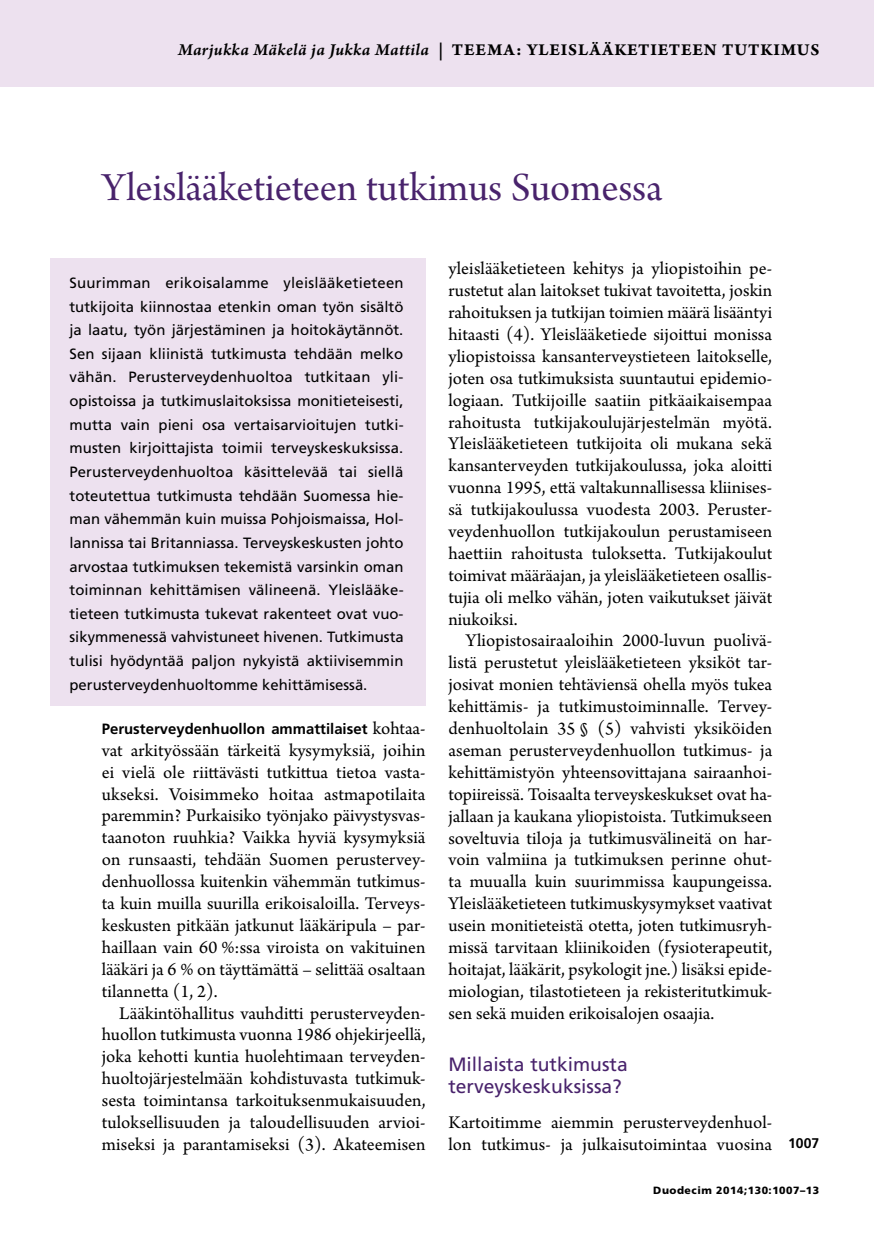
<style>
.page{position:relative;width:874px;height:1241px;background:#fff}
.page>*{position:absolute;margin:0;border:0;box-sizing:border-box;transform-origin:0 0}
.t1{font:42px "Arno Pro Subhead";color:#49236c}
.t2{font:19.25px/21.9px "Frutiger LT Std";color:#49236c}
.t3{font:18.9px/21.9px "Arno Pro";color:#000;text-align:justify}
.t4{font:17.5px "Arno Pro Bold Sm Text";letter-spacing:.05em;color:#000}
.t5{font:14.88px/23.6px "Frutiger LT Std";color:#000;text-align:justify}
.t6{font:700 14.88px "Frutiger LT Std";color:#000}
.t7{font:700 14px "Frutiger LT Std";color:#000}
.t8{font:900 10.5px "Frutiger LT Std";letter-spacing:.05em;color:#000}
.s1{font-family:"Arno Pro Smbd Italic Sm Text"}
.s2{font-family:"Arno Pro";font-weight:400;font-size:18.9px}
</style>
<div class="page">
<div style="left:50px;top:258px;width:375px;height:447px;background:#ede1ef"></div>
<div style="left:0;top:0;width:873px;height:87px;background:#ede1ef"></div>
<p class="t4" style="left:178px;top:39px;width:642px"><span class="s1">Marjukka Mäkelä ja Jukka Mattila</span> | TEEMA: YLEISLÄÄKETIETEEN TUTKIMUS</p>
<h1 class="t1" style="left:102px;top:164px;width:562px">Yleislääketieteen tutkimus Suomessa</h1>
<p class="t5" style="left:69px;top:271px;width:335px">Suurimman erikoisalamme yleislääketieteen tutkijoita kiinnostaa etenkin oman työn sisältö ja laatu, työn järjestäminen ja hoitokäytännöt.<br>Sen sijaan kliinistä tutkimusta tehdään melko vähän. Perusterveydenhuoltoa tutkitaan yli‑ opistoissa ja tutkimuslaitoksissa monitieteisesti, mutta vain pieni osa vertaisarvioitujen tutki‑ musten kirjoittajista toimii terveyskeskuksissa.<br>Perusterveydenhuoltoa käsittelevää tai siellä toteutettua tutkimusta tehdään Suomessa hie‑ man vähemmän kuin muissa Pohjoismaissa, Hol‑ lannissa tai Britanniassa. Terveyskeskusten johto arvostaa tutkimuksen tekemistä varsinkin oman toiminnan kehittämisen välineenä. Yleislääke‑ tieteen tutkimusta tukevat rakenteet ovat vuo‑ sikymmenessä vahvistuneet hivenen. Tutkimusta tulisi hyödyntää paljon nykyistä aktiivisemmin perusterveydenhuoltomme kehittämisessä.</p>
<p class="t6" style="left:102px;top:719px;width:325px">Perusterveydenhuollon ammattilaiset <span class="s2">kohtaa-</span></p>
<p class="t3" style="left:102px;top:740px;width:325px">vat arkityössään tärkeitä kysymyksiä, joihin ei vielä ole riittävästi tutkittua tietoa vasta&shy;ukseksi. Voisimmeko hoitaa astmapotilaita paremmin? Purkaisiko työnjako päivystysvas&shy;taanoton ruuhkia? Vaikka hyviä kysymyksiä on runsaasti, tehdään Suomen perustervey&shy;denhuollossa kuitenkin vähemmän tutkimus&shy;ta kuin muilla suurilla erikoisaloilla. Terveys&shy;keskusten pitkään jatkunut lääkäripula – par&shy;haillaan vain 60 %:ssa viroista on vakituinen lääkäri ja 6 % on täyttämättä – selittää osaltaan tilannetta (1, 2).</p>
<p class="t3" style="left:102px;top:1002px;width:325px;text-indent:17px">Lääkintöhallitus vauhditti perusterveyden&shy;huollon tutkimusta vuonna 1986 ohjekirjeellä, joka kehotti kuntia huolehtimaan terveyden&shy;huoltojärjestelmään kohdistuvasta tutkimuk&shy;sesta toimintansa tarkoituksenmukaisuuden, tuloksellisuuden ja taloudellisuuden arvioi&shy;miseksi ja parantamiseksi (3). Akateemisen</p>
<p class="t3" style="left:448px;top:258px;width:325px">yleislääketieteen kehitys ja yliopistoihin pe&shy;rustetut alan laitokset tukivat tavoitetta, joskin rahoituksen ja tutkijan toimien määrä lisääntyi hitaasti (4). Yleislääketiede sijoittui monissa yliopistoissa kansanterveystieteen laitokselle, joten osa tutkimuksista suuntautui epidemio&shy;logiaan. Tutkijoille saatiin pitkäaikaisempaa rahoitusta tutkijakoulujärjestelmän myötä.<br>Yleislääketieteen tutkijoita oli mukana sekä kansanterveyden tutkijakoulussa, joka aloitti vuonna 1995, että valtakunnallisessa kliinises&shy;sä tutkijakoulussa vuodesta 2003. Peruster&shy;veydenhuollon tutkijakoulun perustamiseen haettiin rahoitusta tuloksetta. Tutkijakoulut toimivat määräajan, ja yleislääketieteen osallis&shy;tujia oli melko vähän, joten vaikutukset jäivät niukoiksi.</p>
<p class="t3" style="left:448px;top:630px;width:325px;text-indent:17px">Yliopistosairaaloihin 2000-luvun puolivä&shy;listä perustetut yleislääketieteen yksiköt tar&shy;josivat monien tehtäviensä ohella myös tukea kehittämis- ja tutkimustoiminnalle. Tervey&shy;denhuoltolain 35 § (5) vahvisti yksiköiden aseman perusterveydenhuollon tutkimus- ja kehittämistyön yhteensovittajana sairaanhoi&shy;topiireissä. Toisaalta terveyskeskukset ovat ha&shy;jallaan ja kaukana yliopistoista. Tutkimukseen soveltuvia tiloja ja tutkimusvälineitä on har&shy;voin valmiina ja tutkimuksen perinne ohut&shy;ta muualla kuin suurimmissa kaupungeissa.<br>Yleislääketieteen tutkimuskysymykset vaativat usein monitieteistä otetta, joten tutkimusryh&shy;missä tarvitaan kliinikoiden (fysioterapeutit, hoitajat, lääkärit, psykologit jne.) lisäksi epide&shy;miologian, tilastotieteen ja rekisteritutkimuk&shy;sen sekä muiden erikoisalojen osaajia.</p>
<p class="t2" style="left:448px;top:1053px;width:181px">Millaista tutkimusta terveyskeskuksissa?</p>
<p class="t3" style="left:448px;top:1112px;width:325px">Kartoitimme aiemmin perusterveydenhuol&shy;lon tutkimus- ja julkaisutoimintaa vuosina</p>
<p class="t7" style="left:787px;top:1134px;width:33px">1007</p>
<p class="t8" style="left:653px;top:1183px;width:167px">Duodecim 2014;130:1007–13</p>
</div>
